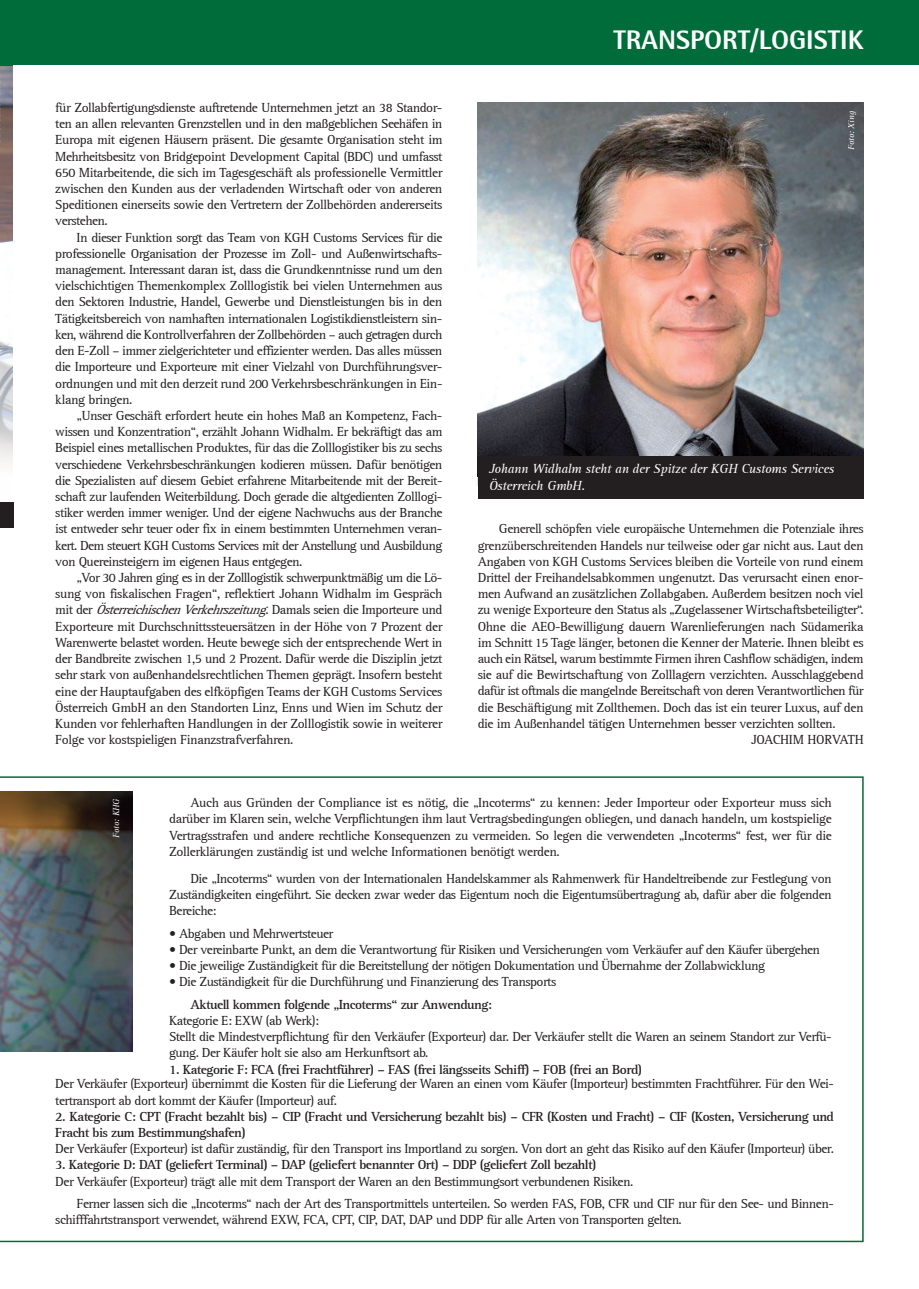
<style>
.page{position:relative;width:919px;height:1289px;background:#fff}
.page>*{position:absolute;margin:0;border:0;box-sizing:border-box;transform-origin:0 0}
.t1{font:800 27px "Rotis Semi Sans 75";color:#fff}
.t2{font:13.5px/16.2px "Rotis Serif 55";letter-spacing:-.04em;color:#231f20;text-align:justify}
.t3{font:700 13.5px/16.2px "Rotis Serif 65";letter-spacing:-.04em;color:#231f20}
.t4{font:italic 13.5px/16.2px "Rotis Serif 56";letter-spacing:-.02em;color:#fff}
.t5{font:13.5px "Rotis Serif 55";letter-spacing:-.02em;color:#231f20}
.t6{font:italic 9px "Rotis Serif 56";letter-spacing:-.01em;color:#fff}
.s1{font-style:italic}
</style>
<div class="page">
<div style="left:0;top:502px;width:14px;height:26px;background:#231f20"></div>
<img style="left:478px;top:103px;width:385px;height:353px">
<img style="left:0;top:66px;width:13px;height:396px">
<div style="left:478px;top:456px;width:385px;height:43px;background:#231f20"></div>
<div style="left:0;top:0;width:13px;height:66px;background:#006c3a"></div>
<div style="left:13px;top:0;width:905px;height:65px;background:#006c3a"></div>
<svg style="left:0;top:776px;width:863px;height:466px"></svg>
<div style="left:0;top:776px;width:357px;height:105px;background:#fff"></div>
<img style="left:0;top:791px;width:133px;height:260px">
<p class="t2" style="left:55px;top:100px;width:388px">für Zollabfertigungsdienste auftretende Unternehmen jetzt an 38 Standor&shy;ten an allen relevanten Grenzstellen und in den maßgeblichen Seehäfen in Europa mit eigenen Häusern präsent. Die gesamte Organisation steht im Mehrheitsbesitz von Bridgepoint Development Capital (BDC) und umfasst 650 Mitarbeitende, die sich im Tagesgeschäft als professionelle Vermittler zwischen den Kunden aus der verladenden Wirtschaft oder von anderen Speditionen einerseits sowie den Vertretern der Zollbehörden andererseits verstehen.</p>
<p class="t2" style="left:55px;top:229px;width:388px;text-indent:21px">In dieser Funktion sorgt das Team von KGH Customs Services für die professionelle Organisation der Prozesse im Zoll- und Außenwirtschafts&shy;management. Interessant daran ist, dass die Grundkenntnisse rund um den vielschichtigen Themenkomplex Zolllogistik bei vielen Unternehmen aus den Sektoren Industrie, Handel, Gewerbe und Dienstleistungen bis in den Tätigkeitsbereich von namhaften internationalen Logistikdienstleistern sin&shy;ken, während die Kontrollverfahren der Zollbehörden – auch getragen durch den E-Zoll – immer zielgerichteter und effizienter werden. Das alles müssen die Importeure und Exporteure mit einer Vielzahl von Durchführungsver&shy;ordnungen und mit den derzeit rund 200 Verkehrsbeschränkungen in Ein&shy;klang bringen.</p>
<p class="t2" style="left:55px;top:408px;width:388px;text-indent:21px">„Unser Geschäft erfordert heute ein hohes Maß an Kompetenz, Fach&shy;wissen und Konzentration“, erzählt Johann Widhalm. Er bekräftigt das am Beispiel eines metallischen Produktes, für das die Zolllogistiker bis zu sechs verschiedene Verkehrsbeschränkungen kodieren müssen. Dafür benötigen die Spezialisten auf diesem Gebiet erfahrene Mitarbeitende mit der Bereit&shy;schaft zur laufenden Weiterbildung. Doch gerade die altgedienten Zolllogi&shy;stiker werden immer weniger. Und der eigene Nachwuchs aus der Branche ist entweder sehr teuer oder fix in einem bestimmten Unternehmen veran&shy;kert. Dem steuert KGH Customs Services mit der Anstellung und Ausbildung von Quereinsteigern im eigenen Haus entgegen.</p>
<p class="t2" style="left:55px;top:570px;width:388px;text-indent:21px">„Vor 30 Jahren ging es in der Zolllogistik schwerpunktmäßig um die Lö&shy;sung von fiskalischen Fragen“, reflektiert Johann Widhalm im Gespräch m i t d e r <span class="s1">ÖsterreichischenVerkehrszeitung</span>. D a m a l s s e i e n d i e I m p o r t e u r e u n d Exporteure mit Durchschnittssteuersätzen in der Höhe von 7 Prozent der Warenwerte belastet worden. Heute bewege sich der entsprechende Wert in der Bandbreite zwischen 1,5 und 2 Prozent. Dafür werde die Disziplin jetzt sehr stark von außenhandelsrechtlichen Themen geprägt. Insofern besteht eine der Hauptaufgaben des elfköpfigen Teams der KGH Customs Services Österreich GmbH an den Standorten Linz, Enns und Wien im Schutz der Kunden vor fehlerhaften Handlungen in der Zolllogistik sowie in weiterer Folge vor kostspieligen Finanzstrafverfahren.</p>
<h1 class="t1" style="left:616px;top:21px;width:252px">TRANSPORT/LOGISTIK</h1>
<p class="t6" style="left:846px;top:150px;width:40px;rotate:-90deg">Foto: Xing</p>
<p class="t4" style="left:489px;top:461px;width:347px">Johann Widhalm steht an der Spitze der KGH Customs Services<br>Österreich GmbH.</p>
<p class="t2" style="left:499px;top:521px;width:366px">Generell schöpfen viele europäische Unternehmen die Potenziale ihres</p>
<p class="t2" style="left:477px;top:537px;width:387px">grenzüberschreitenden Handels nur teilweise oder gar nicht aus. Laut den</p>
<p class="t2" style="left:477px;top:553px;width:387px">Angaben von KGH Customs Services bleiben die Vorteile von rund einem</p>
<p class="t2" style="left:477px;top:570px;width:387px">Drittel der Freihandelsabkommen ungenutzt. Das verursacht einen enor-</p>
<p class="t2" style="left:477px;top:586px;width:387px">men Aufwand an zusätzlichen Zollabgaben. Außerdem besitzen noch viel</p>
<p class="t2" style="left:477px;top:602px;width:387px">zu wenige Exporteure den Status als „Zugelassener Wirtschaftsbeteiligter“.</p>
<p class="t2" style="left:477px;top:618px;width:387px">Ohne die AEO-Bewilligung dauern Warenlieferungen nach Südamerika</p>
<p class="t2" style="left:477px;top:634px;width:387px">im Schnitt 15 Tage länger, betonen die Kenner der Materie. Ihnen bleibt es</p>
<p class="t2" style="left:477px;top:651px;width:387px">auch ein Rätsel, warum bestimmte Firmen ihren Cashflow schädigen, indem</p>
<p class="t2" style="left:477px;top:667px;width:387px">sie auf die Bewirtschaftung von Zolllagern verzichten. Ausschlaggebend</p>
<p class="t2" style="left:477px;top:683px;width:387px">dafür ist oftmals die mangelnde Bereitschaft von deren Verantwortlichen für</p>
<p class="t2" style="left:477px;top:699px;width:387px">die Beschäftigung mit Zollthemen. Doch das ist ein teurer Luxus, auf den</p>
<p class="t2" style="left:477px;top:715px;width:359px">die im Außenhandel tätigen Unternehmen besser verzichten sollten.</p>
<p class="t5" style="left:751px;top:732px;width:114px">JOACHIM HORVATH</p>
<p class="t2" style="left:169px;top:795px;width:664px;text-indent:21px">Auch aus Gründen der Compliance ist es nötig, die „Incoterms“ zu kennen: Jeder Importeur oder Exporteur muss sich darüber im Klaren sein, welche Verpflichtungen ihm laut Vertragsbedingungen obliegen, und danach handeln, um kostspielige Vertragsstrafen und andere rechtliche Konsequenzen zu vermeiden. So legen die verwendeten „Incoterms“ fest, wer für die Zollerklärungen zuständig ist und welche Informationen benötigt werden.</p>
<p class="t2" style="left:169px;top:870px;width:664px;text-indent:21px">Die „Incoterms“ wurden von der Internationalen Handelskammer als Rahmenwerk für Handeltreibende zur Festlegung von Zuständigkeiten eingeführt. Sie decken zwar weder das Eigentum noch die Eigentumsübertragung ab, dafür aber die folgenden Bereiche:</p>
<p class="t2" style="left:169px;top:925px;width:166px">• Abgaben und Mehrwertsteuer</p>
<p class="t2" style="left:169px;top:941px;width:652px">• Der vereinbarte Punkt, an dem die Verantwortung für Risiken und Versicherungen vom Verkäufer auf den Käufer übergehen</p>
<p class="t2" style="left:169px;top:957px;width:597px">• Die jeweilige Zuständigkeit für die Bereitstellung der nötigen Dokumentation und Übernahme der Zollabwicklung</p>
<p class="t2" style="left:169px;top:974px;width:388px">• Die Zuständigkeit für die Durchführung und Finanzierung des Transports</p>
<p class="t3" style="left:190px;top:996px;width:303px">Aktuell kommen folgende „Incoterms“ zur Anwendung:</p>
<p class="t2" style="left:169px;top:1012px;width:664px;text-align:left">Kategorie E: EXW (ab Werk):<br>Stellt die Mindestverpflichtung für den Verkäufer (Exporteur) dar. Der Verkäufer stellt die Waren an seinem Standort zur Verfü&shy;gung. Der Käufer holt sie also am Herkunftsort ab.</p>
<p class="t3" style="left:169px;top:1061px;width:474px">1. Kategorie F: FCA (frei Frachtführer) – FAS (frei längsseits Schiff) – FOB (frei an Bord)</p>
<p class="t2" style="left:55px;top:1076px;width:780px">Der Verkäufer (Exporteur) übernimmt die Kosten für die Lieferung der Waren an einen vom Käufer (Importeur) bestimmten Frachtführer. Für den Wei&shy;tertransport ab dort kommt der Käufer (Importeur) auf.</p>
<p class="t3" style="left:55px;top:1108px;width:780px">2. Kategorie C: CPT (Fracht bezahlt bis) – CIP (Fracht und Versicherung bezahlt bis) – CFR (Kosten und Fracht) – CIF (Kosten, Versicherung und<br>Fracht bis zum Bestimmungshafen)</p>
<p class="t2" style="left:55px;top:1140px;width:780px">Der Verkäufer (Exporteur) ist dafür zuständig, für den Transport ins Importland zu sorgen. Von dort an geht das Risiko auf den Käufer (Importeur) über.</p>
<p class="t3" style="left:55px;top:1157px;width:542px">3. Kategorie D: DAT (geliefert Terminal) – DAP (geliefert benannter Ort) – DDP (geliefert Zoll bezahlt)</p>
<p class="t2" style="left:77px;top:1170px;width:758px;line-height:22.5px;text-indent:-21px">Der Verkäufer (Exporteur) trägt alle mit dem Transport der Waren an den Bestimmungsort verbundenen Risiken.<br>Ferner lassen sich die „Incoterms“ nach der Art des Transportmittels unterteilen. So werden FAS, FOB, CFR und CIF nur für den See- und Binnen-</p>
<p class="t2" style="left:55px;top:1212px;width:628px">schifffahrtstransport verwendet, während EXW, FCA, CPT, CIP, DAT, DAP und DDP für alle Arten von Transporten gelten.</p>
<p class="t6" style="left:111px;top:837px;width:41px;rotate:-90deg">Foto: KHG</p>
</div>
